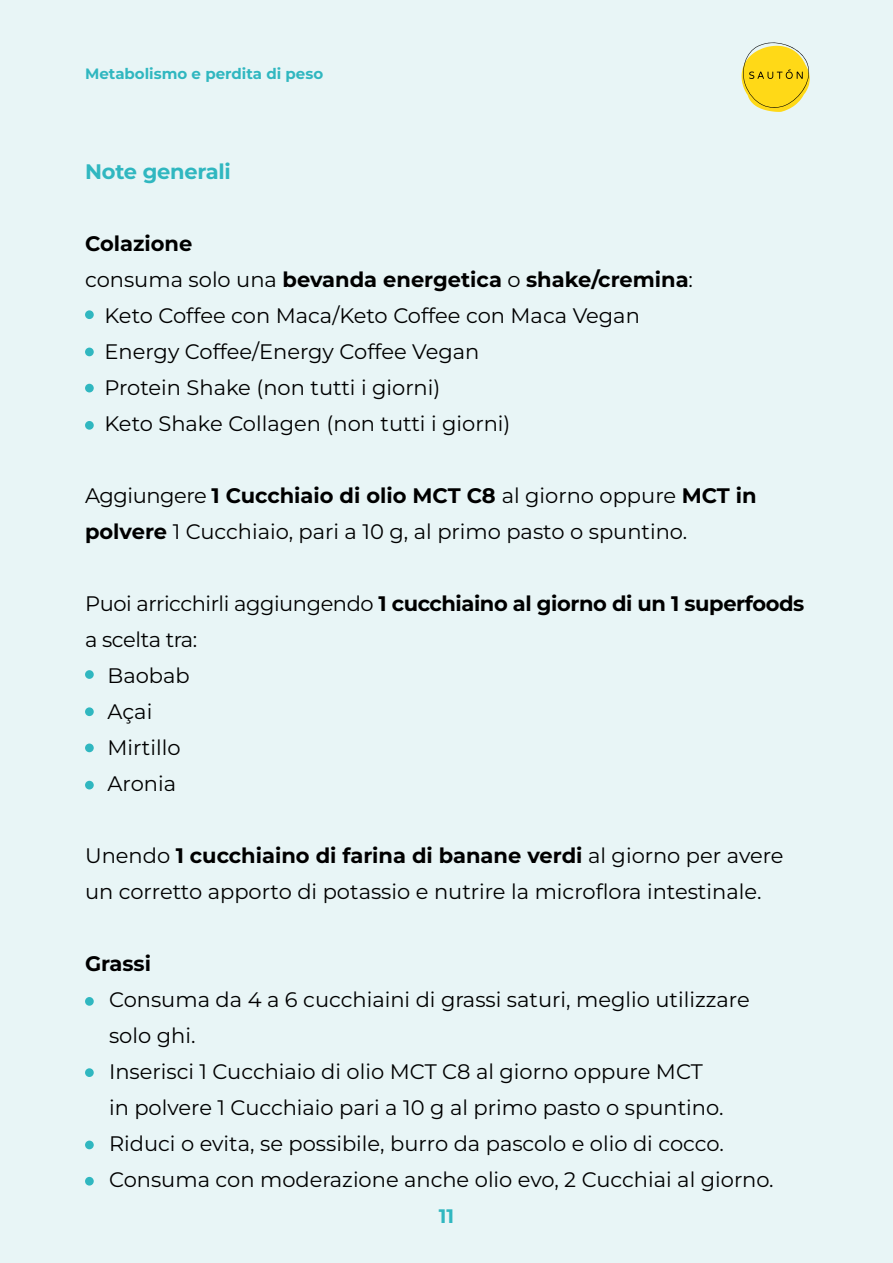
<style>
.page{position:relative;width:893px;height:1263px;background:#e8f5f6}
.page>*{position:absolute;margin:0;border:0;box-sizing:border-box;transform-origin:0 0}
.t1{font:21px/36px "Montserrat";color:#000}
.t2{font:700 21px "Montserrat";letter-spacing:-.01em;color:#000}
.t3{font:700 21px "Montserrat";letter-spacing:-.01em;color:#30b7c0}
.t4{font:21px "Montserrat";letter-spacing:-.02em;color:#000}
.t5{font:700 19.5px "Montserrat";color:#30b7c0}
.t6{font:700 15px "Montserrat";color:#30b7c0}
.s1{font-weight:400}
.s2{font-weight:700}
</style>
<div class="page">
<div style="left:85px;top:310px;width:9px;height:9px;background:#30b7c0;border-radius:50%"></div>
<div style="left:85px;top:670px;width:9px;height:9px;background:#30b7c0;border-radius:50%"></div>
<div style="left:85px;top:997px;width:9px;height:9px;background:#30b7c0;border-radius:50%"></div>
<div style="left:85px;top:384px;width:9px;height:8px;background:#30b7c0;border-radius:50%"></div>
<div style="left:85px;top:743px;width:9px;height:9px;background:#30b7c0;border-radius:50%"></div>
<div style="left:85px;top:1068px;width:9px;height:9px;background:#30b7c0;border-radius:50%"></div>
<div style="left:85px;top:348px;width:9px;height:8px;background:#30b7c0;border-radius:50%"></div>
<div style="left:85px;top:707px;width:9px;height:9px;background:#30b7c0;border-radius:50%"></div>
<div style="left:85px;top:1177px;width:9px;height:8px;background:#30b7c0;border-radius:50%"></div>
<div style="left:85px;top:421px;width:9px;height:9px;background:#30b7c0;border-radius:50%"></div>
<div style="left:85px;top:781px;width:9px;height:8px;background:#30b7c0;border-radius:50%"></div>
<div style="left:85px;top:1140px;width:9px;height:9px;background:#30b7c0;border-radius:50%"></div>
<svg style="left:741px;top:42px;width:69px;height:70px"></svg>
<p class="t6" style="left:85px;top:64px;width:240px">Metabolismo e perdita di peso</p>
<p class="t3" style="left:85px;top:157px;width:147px">Note generali</p>
<p class="t2" style="left:85px;top:229px;width:109px">Colazione</p>
<p class="t2" style="left:85px;top:265px;width:609px"><span class="s1">consuma solo una</span> bevanda energetica <span class="s1">o</span> shake/cremina<span class="s1">:</span></p>
<p class="t1" style="left:105px;top:297px;width:537px">Keto Coffee con Maca/Keto Coffee con Maca Vegan</p>
<p class="t1" style="left:105px;top:333px;width:376px">Energy Coffee/Energy Coffee Vegan</p>
<p class="t1" style="left:105px;top:369px;width:337px">Protein Shake (non tutti i giorni)</p>
<p class="t1" style="left:105px;top:405px;width:407px">Keto Shake Collagen (non tutti i giorni)</p>
<p class="t1" style="left:85px;top:477px;width:673px">Aggiungere <span class="s2">1 Cucchiaio di olio MCT C8</span> al giorno oppure <span class="s2">MCT in polvere</span> 1 Cucchiaio, pari a 10 g, al primo pasto o spuntino.</p>
<p class="t2" style="left:85px;top:589px;width:721px"><span class="s1">Puoi arricchirli aggiungendo</span> 1 cucchiaino al giorno di un 1 superfoods</p>
<p class="t4" style="left:85px;top:625px;width:114px">a scelta tra:</p>
<p class="t1" style="left:108px;top:657px;width:84px">Baobab</p>
<p class="t1" style="left:108px;top:693px;width:46px">Açai</p>
<p class="t1" style="left:108px;top:729px;width:75px">Mirtillo</p>
<p class="t1" style="left:108px;top:765px;width:70px">Aronia</p>
<p class="t1" style="left:85px;top:837px;width:700px">Unendo <span class="s2">1 cucchiaino di farina di banane verdi</span> al giorno per avere un corretto apporto di potassio e nutrire la microflora intestinale.</p>
<p class="t2" style="left:85px;top:949px;width:68px">Grassi</p>
<p class="t1" style="left:109px;top:981px;width:666px">Consuma da 4 a 6 cucchiaini di grassi saturi, meglio utilizzare solo ghi.<br>Inserisci 1 Cucchiaio di olio MCT C8 al giorno oppure MCT<br>in polvere 1 Cucchiaio pari a 10 g al primo pasto o spuntino.<br>Riduci o evita, se possibile, burro da pascolo e olio di cocco.<br>Consuma con moderazione anche olio evo, 2 Cucchiai al giorno.</p>
<p class="t5" style="left:439px;top:1202px;width:17px">11</p>
</div>
